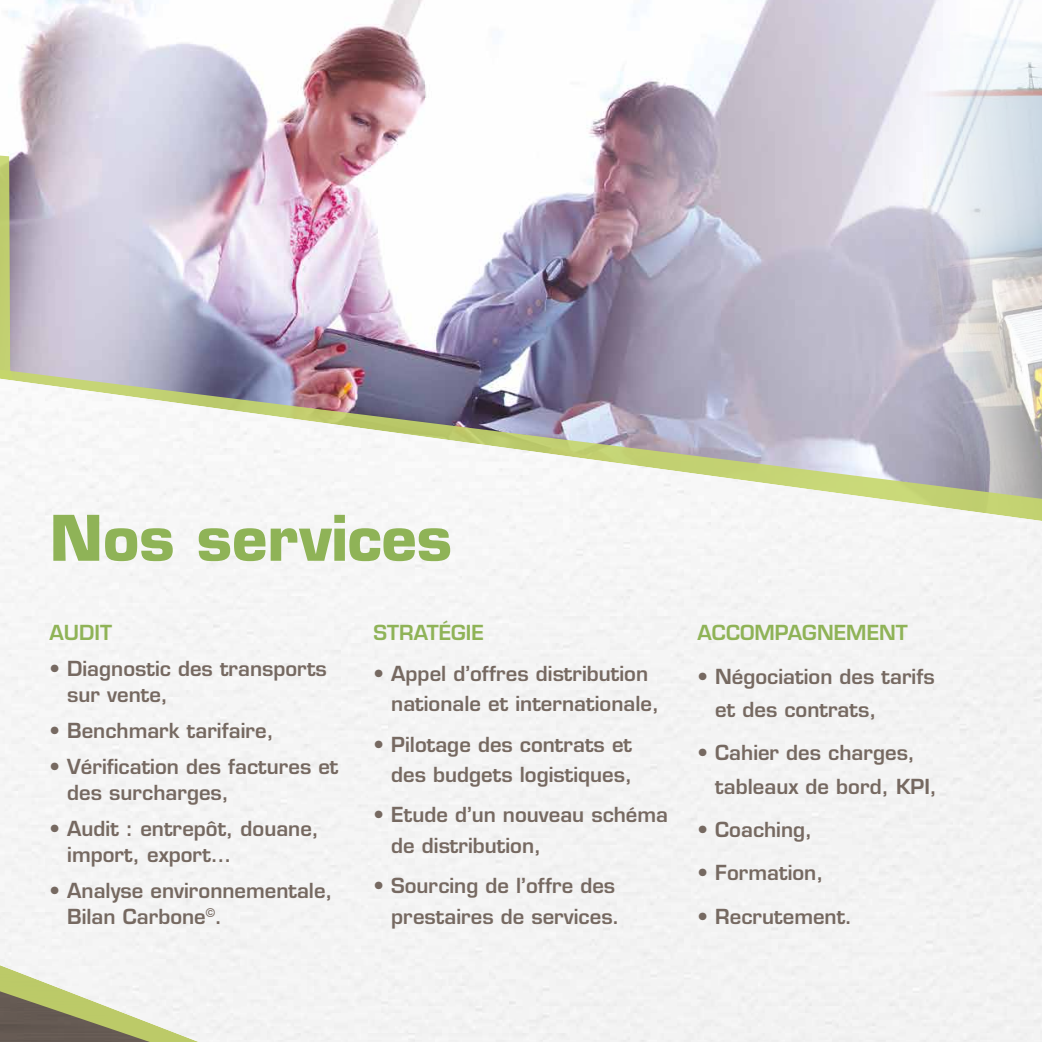
<style>
.page{position:relative;width:1042px;height:1042px;background:#fff}
.page>*{position:absolute;margin:0;border:0;box-sizing:border-box;transform-origin:0 0}
.t1{font:700 61.25px "Eurostile";color:#8fb357}
.t2{font:600 20.3px/25.9px "Eurostile";color:#766961}
.t3{font:600 20.3px "Eurostile";color:#8fb357}
</style>
<div class="page">
<img style="left:7px;top:0;width:878px;height:370px">
<img style="left:885px;top:0;width:157px;height:370px">
<svg style="left:0;top:114px;width:223px;height:256px;background:#c7c3d0"></svg>
<img style="left:0;top:379px;width:1042px;height:663px">
<h1 class="t1" style="left:50px;top:500px;width:404px">Nos services</h1>
<p class="t3" style="left:50px;top:620px;width:64px">AUDIT</p>
<p class="t2" style="left:67px;top:656px;width:261px;text-indent:-18px">• Diagnostic des transports sur vente,</p>
<p class="t2" style="left:50px;top:717px;width:226px">• Benchmark tarifaire,</p>
<p class="t2" style="left:67px;top:753px;width:273px;text-indent:-18px">• Vérification des factures et des surcharges,</p>
<p class="t2" style="left:67px;top:815px;width:253px;text-indent:-18px">• Audit : entrepôt, douane, import, export…</p>
<p class="t2" style="left:67px;top:877px;width:267px;text-indent:-18px">• Analyse environnementale,<br>Bilan Carbone<sup>©</sup>.</p>
<p class="t3" style="left:373px;top:620px;width:112px">STRATÉGIE</p>
<p class="t2" style="left:391px;top:658px;width:269px;line-height:30.4px;text-indent:-18px">• Appel d’offres distribution nationale et internationale,</p>
<p class="t2" style="left:373px;top:729px;width:260px;line-height:30.4px;text-align:right">• Pilotage des contrats et des budgets logistiques,</p>
<p class="t2" style="left:391px;top:799px;width:278px;line-height:30.4px;text-indent:-18px">• Etude d’un nouveau schéma de distribution,</p>
<p class="t2" style="left:373px;top:870px;width:248px;line-height:30.4px;text-align:right">• Sourcing de l’offre des prestaires de services.</p>
<p class="t3" style="left:697px;top:620px;width:212px">ACCOMPAGNEMENT</p>
<p class="t2" style="left:715px;top:659px;width:221px;line-height:33.4px;text-indent:-18px">• Négociation des tarifs et des contrats,</p>
<p class="t2" style="left:715px;top:736px;width:223px;line-height:33.4px;text-indent:-18px">• Cahier des charges, tableaux de bord, KPI,</p>
<p class="t2" style="left:697px;top:816px;width:116px">• Coaching,</p>
<p class="t2" style="left:697px;top:860px;width:127px">• Formation,</p>
<p class="t2" style="left:697px;top:903px;width:156px">• Recrutement.</p>
</div>
